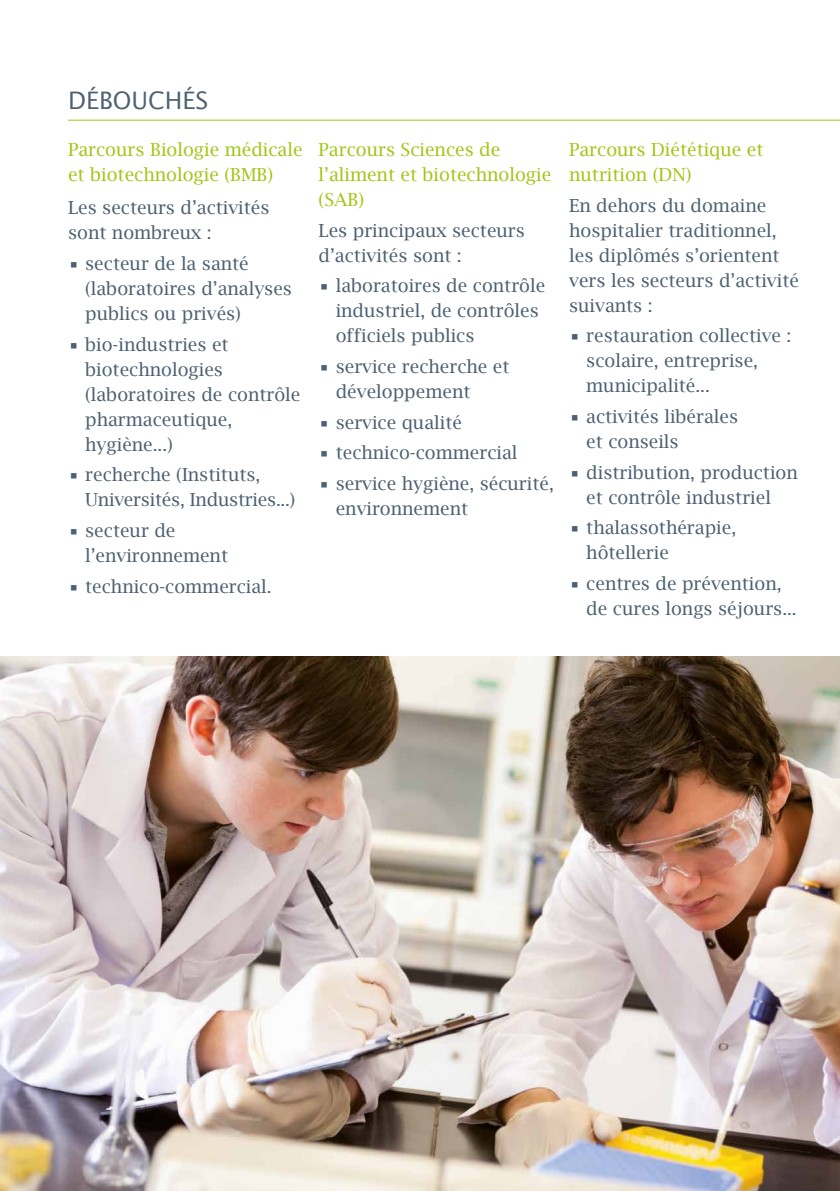
<style>
.page{position:relative;width:840px;height:1191px;background:#fff}
.page>*{position:absolute;margin:0;border:0;box-sizing:border-box;transform-origin:0 0}
.t1{font:24px "Lucida Sans Std";color:#4d6172}
.t2{font:18px/25px "Lucida Bright";color:#4d6172}
.t3{font:18px/25px "Lucida Bright";color:#a2c617}
.s1{font-family:"Lucida Sans Std"}
</style>
<div class="page">
<hr style="left:68px;top:120px;width:771px;height:1px;background:#a2c617">
<img style="left:0;top:656px;width:839px;height:535px">
<h1 class="t1" style="left:68px;top:87px;width:142px">DÉBOUCHÉS</h1>
<p class="t3" style="left:68px;top:137px;width:236px">Parcours Biologie médicale et biotechnologie (BMB)</p>
<p class="t2" style="left:68px;top:195px;width:203px">Les secteurs d’activités sont nombreux :</p>
<p class="t2" style="left:85px;top:251px;width:208px;text-indent:-17px"><span class="s1">•</span> secteur de la santé (laboratoires d’analyses publics ou privés)</p>
<p class="t2" style="left:85px;top:332px;width:217px;text-indent:-17px"><span class="s1">•</span> bio-industries et biotechnologies (laboratoires de contrôle pharmaceutique, hygiène...)</p>
<p class="t2" style="left:85px;top:462px;width:211px;text-indent:-17px"><span class="s1">•</span> recherche (Instituts,<br>Universités, Industries...)</p>
<p class="t2" style="left:85px;top:518px;width:144px;text-indent:-17px"><span class="s1">•</span> secteur de l’environnement</p>
<p class="t2" style="left:68px;top:574px;width:205px"><span class="s1">•</span> technico-commercial.</p>
<p class="t3" style="left:318px;top:137px;width:234px">Parcours Sciences de l’aliment et biotechnologie (SAB)</p>
<p class="t2" style="left:318px;top:218px;width:208px">Les principaux secteurs d’activités sont :</p>
<p class="t2" style="left:335px;top:273px;width:211px;text-indent:-17px"><span class="s1">•</span> laboratoires de contrôle industriel, de contrôles officiels publics</p>
<p class="t2" style="left:335px;top:354px;width:175px;text-indent:-17px"><span class="s1">•</span> service recherche et développement</p>
<p class="t2" style="left:318px;top:410px;width:145px"><span class="s1">•</span> service qualité</p>
<p class="t2" style="left:318px;top:440px;width:200px"><span class="s1">•</span> technico-commercial</p>
<p class="t2" style="left:335px;top:471px;width:219px;text-indent:-17px"><span class="s1">•</span> service hygiène, sécurité, environnement</p>
<p class="t3" style="left:569px;top:137px;width:196px">Parcours Diététique et nutrition (DN)</p>
<p class="t2" style="left:569px;top:193px;width:231px">En dehors du domaine hospitalier traditionnel, les diplômés s’orientent vers les secteurs d’activité suivants :</p>
<p class="t2" style="left:586px;top:323px;width:206px;text-indent:-17px"><span class="s1">•</span> restauration collective : scolaire, entreprise, municipalité...</p>
<p class="t2" style="left:586px;top:404px;width:153px;text-indent:-17px"><span class="s1">•</span> activités libérales et conseils</p>
<p class="t2" style="left:569px;top:460px;width:230px;text-align:center"><span class="s1">•</span> distribution, production et contrôle industriel</p>
<p class="t2" style="left:586px;top:515px;width:151px;text-indent:-17px"><span class="s1">•</span> thalassothérapie, hôtellerie</p>
<p class="t2" style="left:586px;top:571px;width:212px;text-indent:-17px"><span class="s1">•</span> centres de prévention, de cures longs séjours...</p>
</div>
